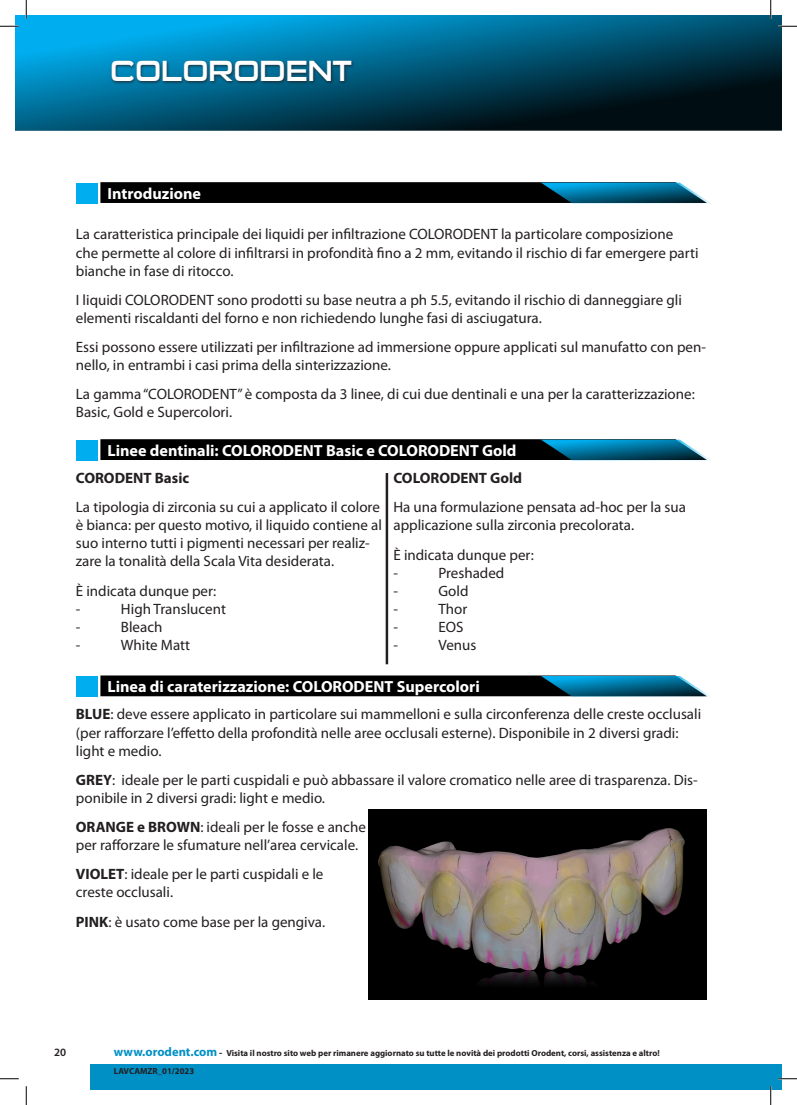
<style>
.page{position:relative;width:797px;height:1105px;background:#fff}
.page>*{position:absolute;margin:0;border:0;box-sizing:border-box;transform-origin:0 0}
.t1{font:28.75px "Sui Generis Rg";color:#fff}
.t2{font:700 16.12px "Myriad Pro";color:#fff}
.t3{font:15px/18px "Myriad Pro";color:#231f20}
.t4{font:700 15px "Myriad Pro";color:#231f20}
.t5{font:600 11.25px "Myriad Pro";color:#231f20}
.t6{font:700 8.75px/17.5px "Myriad Pro";color:#231f20}
.s1{font-weight:700}
.s2{font-size:12.5px;color:#0090c6}
.s3{font-size:10px}
</style>
<div class="page">
<div style="left:90px;top:1065px;width:691px;height:24px;background:#0090c6"></div>
<svg style="left:16px;top:16px;width:765px;height:115px;background:#005474"></svg>
<div style="left:110px;top:59px;width:246px;height:26px;background:#231f20;opacity:.75"></div>
<svg style="left:100px;top:439px;width:610px;height:21px;background:#092129"></svg>
<div style="left:76px;top:440px;width:21px;height:20px;background:#00aeef"></div>
<svg style="left:100px;top:182px;width:610px;height:21px;background:#092029"></svg>
<div style="left:76px;top:183px;width:21px;height:20px;background:#00aeef"></div>
<hr style="left:385px;top:473px;width:3px;height:191px;background:#231f20">
<svg style="left:100px;top:675px;width:610px;height:22px;background:#142b33"></svg>
<div style="left:76px;top:676px;width:21px;height:21px;background:#00aeef"></div>
<img style="left:368px;top:809px;width:338px;height:190px">
<svg style="left:0;top:25px;width:37px;height:106px"></svg>
<svg style="left:778px;top:25px;width:19px;height:2px"></svg>
<svg style="left:0;top:1078px;width:19px;height:1px"></svg>
<svg style="left:778px;top:1078px;width:19px;height:1px"></svg>
<svg style="left:25px;top:0;width:2px;height:19px"></svg>
<svg style="left:25px;top:1086px;width:2px;height:19px"></svg>
<svg style="left:770px;top:0;width:1px;height:19px"></svg>
<svg style="left:770px;top:1086px;width:1px;height:19px"></svg>
<p class="t1" style="left:110px;top:54px;width:244px">COLORODENT</p>
<p class="t2" style="left:107px;top:183px;width:95px">Introduzione</p>
<p class="t3" style="left:76px;top:225px;width:624px">La caratteristica principale dei liquidi per infiltrazione COLORODENT la particolare composizione che permette al colore di infiltrarsi in profondità fino a 2 mm, evitando il rischio di far emergere parti bianche in fase di ritocco.</p>
<p class="t3" style="left:76px;top:290px;width:607px">I liquidi COLORODENT sono prodotti su base neutra a ph 5.5, evitando il rischio di danneggiare gli elementi riscaldanti del forno e non richiedendo lunghe fasi di asciugatura.</p>
<p class="t3" style="left:76px;top:338px;width:631px">Essi possono essere utilizzati per infiltrazione ad immersione oppure applicati sul manufatto con pen&shy;nello, in entrambi i casi prima della sinterizzazione.</p>
<p class="t3" style="left:76px;top:385px;width:620px">La gamma “COLORODENT” è composta da 3 linee, di cui due dentinali e una per la caratterizzazione:<br>Basic, Gold e Supercolori.</p>
<p class="t2" style="left:107px;top:440px;width:410px">Linee dentinali: COLORODENT Basic e COLORODENT Gold</p>
<p class="t4" style="left:76px;top:468px;width:115px">CORODENT Basic</p>
<p class="t3" style="left:76px;top:498px;width:307px">La tipologia di zirconia su cui a applicato il colore è bianca: per questo motivo, il liquido contiene al suo interno tutti i pigmenti necessari per realiz&shy;zare la tonalità della Scala Vita desiderata.</p>
<p class="t3" style="left:76px;top:581px;width:142px">È indicata dunque per:</p>
<p class="t3" style="left:76px;top:599px;width:6px">-</p>
<p class="t3" style="left:121px;top:599px;width:106px">High Translucent</p>
<p class="t3" style="left:76px;top:617px;width:6px">-</p>
<p class="t3" style="left:121px;top:617px;width:43px">Bleach</p>
<p class="t3" style="left:76px;top:635px;width:6px">-</p>
<p class="t3" style="left:121px;top:635px;width:71px">White Matt</p>
<p class="t4" style="left:393px;top:468px;width:130px">COLORODENT Gold</p>
<p class="t3" style="left:393px;top:498px;width:294px">Ha una formulazione pensata ad-hoc per la sua applicazione sulla zirconia precolorata.</p>
<p class="t3" style="left:393px;top:545px;width:142px">È indicata dunque per:</p>
<p class="t3" style="left:393px;top:563px;width:6px">-</p>
<p class="t3" style="left:438px;top:563px;width:67px">Preshaded</p>
<p class="t3" style="left:393px;top:581px;width:6px">-</p>
<p class="t3" style="left:438px;top:581px;width:31px">Gold</p>
<p class="t3" style="left:393px;top:599px;width:6px">-</p>
<p class="t3" style="left:438px;top:599px;width:30px">Thor</p>
<p class="t3" style="left:393px;top:617px;width:6px">-</p>
<p class="t3" style="left:438px;top:617px;width:27px">EOS</p>
<p class="t3" style="left:393px;top:635px;width:6px">-</p>
<p class="t3" style="left:438px;top:635px;width:39px">Venus</p>
<p class="t2" style="left:107px;top:676px;width:374px">Linea di caraterizzazione: COLORODENT Supercolori</p>
<p class="t3" style="left:76px;top:705px;width:627px"><span class="s1">BLUE</span>: deve essere applicato in particolare sui mammelloni e sulla circonferenza delle creste occlusali (per rafforzare l’effetto della profondità nelle aree occlusali esterne). Disponibile in 2 diversi gradi: light e medio.</p>
<p class="t3" style="left:76px;top:770px;width:623px"><span class="s1">GREY</span>: ideale per le parti cuspidali e può abbassare il valore cromatico nelle aree di trasparenza. Dis&shy;ponibile in 2 diversi gradi: light e medio.</p>
<p class="t3" style="left:76px;top:818px;width:291px"><span class="s1">ORANGE e BROWN</span>: ideali per le fosse e anche per rafforzare le sfumature nell’area cervicale.</p>
<p class="t3" style="left:76px;top:865px;width:249px"><span class="s1">VIOLET</span>: ideale per le parti cuspidali e le</p>
<p class="t3" style="left:76px;top:883px;width:99px">creste occlusali.</p>
<p class="t3" style="left:76px;top:912px;width:251px"><span class="s1">PINK</span>: è usato come base per la gengiva.</p>
<p class="t5" style="left:54px;top:1045px;width:14px">20</p>
<p class="t6" style="left:114px;top:1044px;width:547px"><span class="s2">www.orodent.com</span> <span class="s3">-</span> Visita il nostro sito web per rimanere aggiornato su tutte le novità dei prodotti Orodent, corsi, assistenza e altro!<br>LAVCAMZR_01/2023</p>
</div>
